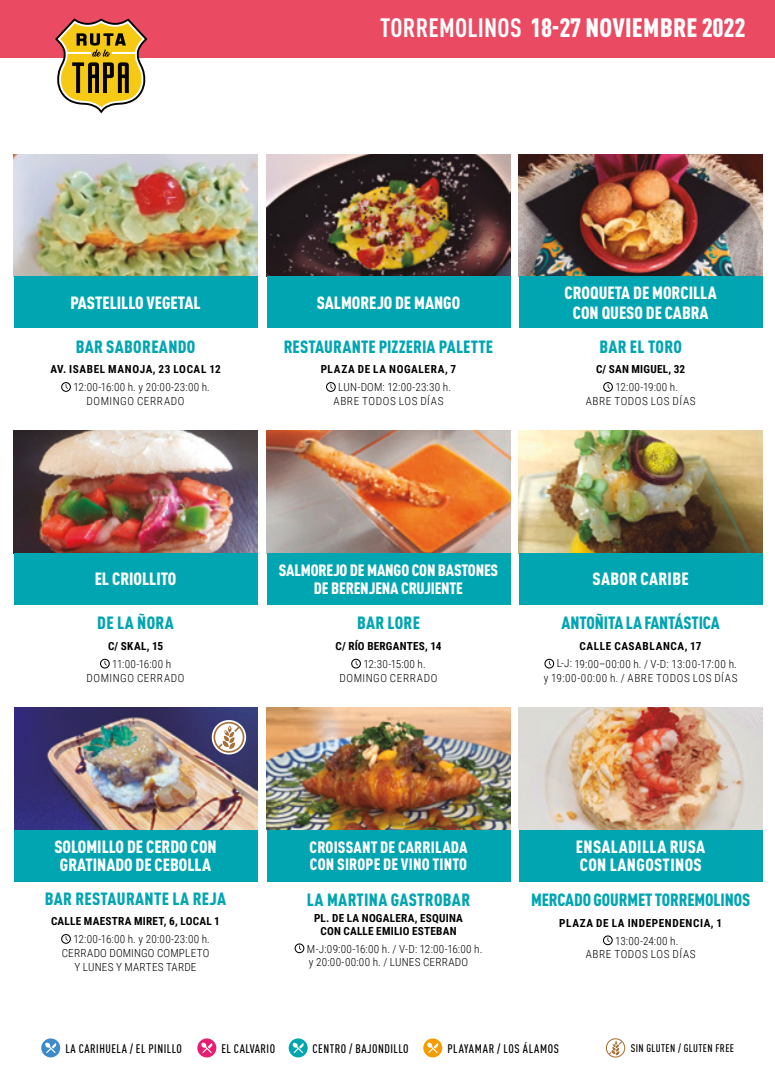
<style>
.page{position:relative;width:775px;height:1088px;background:#fff}
.page>*{position:absolute;margin:0;border:0;box-sizing:border-box;transform-origin:0 0}
.t1{font:900 condensed 26.25px "DIN Pro";letter-spacing:.01em;color:#fff}
.t2{font:900 condensed 17.5px "DIN Pro";letter-spacing:.01em;color:#00a5b2}
.t3{font:900 condensed 17.5px/20px "DIN Pro";color:#fff;text-align:center}
.t4{font:900 condensed 17.5px/17.5px "DIN Pro";letter-spacing:.02em;color:#fff}
.t5{font:900 condensed 16.25px/17.5px "DIN Pro";letter-spacing:-.01em;color:#fff;text-align:center}
.t6{font:900 condensed 16.25px/17.5px "DIN Pro";letter-spacing:.01em;color:#fff}
.t7{font:500 condensed 12.25px "DIN Pro";letter-spacing:.04em;color:#000}
.t8{font:300 11.12px/13.8px "Roboto Condensed";letter-spacing:.03em;color:#000}
.t9{font:700 11.12px/12.5px "Roboto Condensed";letter-spacing:.025em;color:#000;text-align:center}
.t10{font:300 11.12px/13.8px "Roboto Condensed";letter-spacing:.05em;color:#000;text-align:right}
.t11{font:700 11.12px "Roboto Condensed";letter-spacing:.055em;color:#000}
.t12{font:700 11.12px "Roboto Condensed";letter-spacing:.05em;color:#000}
.t13{font:500 condensed 11px "DIN Pro";letter-spacing:.04em;color:#000}
.s1{font-weight:700}
</style>
<div class="page">
<svg style="left:326px;top:382px;width:10px;height:10px"></svg>
<img style="left:267px;top:154px;width:243px;height:122px">
<div style="left:267px;top:276px;width:243px;height:52px;background:#00a5b2"></div>
<svg style="left:603px;top:382px;width:10px;height:10px"></svg>
<img style="left:519px;top:154px;width:244px;height:122px">
<div style="left:519px;top:276px;width:244px;height:52px;background:#00a5b2"></div>
<svg style="left:100px;top:658px;width:10px;height:10px"></svg>
<img style="left:14px;top:431px;width:243px;height:122px">
<div style="left:14px;top:553px;width:243px;height:52px;background:#00a5b2"></div>
<svg style="left:61px;top:382px;width:10px;height:10px"></svg>
<img style="left:14px;top:154px;width:243px;height:122px">
<div style="left:14px;top:276px;width:243px;height:52px;background:#00a5b2"></div>
<svg style="left:351px;top:658px;width:10px;height:10px"></svg>
<img style="left:267px;top:431px;width:243px;height:122px">
<div style="left:267px;top:553px;width:243px;height:52px;background:#00a5b2"></div>
<svg style="left:603px;top:935px;width:10px;height:10px"></svg>
<img style="left:519px;top:707px;width:244px;height:123px">
<div style="left:519px;top:830px;width:244px;height:51px;background:#00a5b2"></div>
<svg style="left:544px;top:658px;width:10px;height:10px"></svg>
<img style="left:519px;top:431px;width:244px;height:122px">
<div style="left:519px;top:553px;width:244px;height:52px;background:#00a5b2"></div>
<svg style="left:295px;top:943px;width:9px;height:10px"></svg>
<img style="left:267px;top:707px;width:243px;height:123px">
<div style="left:267px;top:830px;width:243px;height:51px;background:#00a5b2"></div>
<svg style="left:61px;top:934px;width:10px;height:9px"></svg>
<img style="left:15px;top:707px;width:242px;height:123px">
<div style="left:14px;top:830px;width:243px;height:51px;background:#00a5b2"></div>
<svg style="left:212px;top:720px;width:34px;height:34px"></svg>
<svg style="left:214px;top:722px;width:30px;height:30px"></svg>
<div style="left:0;top:0;width:775px;height:58px;background:#ea4b63"></div>
<svg style="left:55px;top:18px;width:92px;height:95px"></svg>
<div style="left:41px;top:1038px;width:19px;height:19px;background:#3f8bca;border-radius:50%"></div>
<svg style="left:45px;top:1042px;width:11px;height:11px"></svg>
<svg style="left:197px;top:1038px;width:19px;height:19px"></svg>
<svg style="left:201px;top:1042px;width:12px;height:11px"></svg>
<svg style="left:289px;top:1038px;width:19px;height:19px"></svg>
<svg style="left:292px;top:1042px;width:12px;height:11px"></svg>
<svg style="left:423px;top:1038px;width:19px;height:19px"></svg>
<svg style="left:427px;top:1042px;width:12px;height:11px"></svg>
<svg style="left:606px;top:1038px;width:19px;height:19px"></svg>
<h1 class="t1" style="left:380px;top:8px;width:367px"><span class="s1">TORREMOLINOS</span> 18-27 NOVIEMBRE 2022</h1>
<h2 class="t3" style="left:71px;top:291px;width:131px">PASTELILLO VEGETAL</h2>
<h2 class="t2" style="left:76px;top:333px;width:121px">BAR SABOREANDO</h2>
<p class="t12" style="left:50px;top:361px;width:172px">AV. ISABEL MANOJA, 23 LOCAL 12</p>
<p class="t8" style="left:87px;top:380px;width:125px;text-indent:-13px">12:00-16:00 h. y 20:00-23:00 h.<br>DOMINGO CERRADO</p>
<h2 class="t3" style="left:317px;top:291px;width:145px">SALMOREJO DE MANGO</h2>
<h2 class="t2" style="left:284px;top:333px;width:211px">RESTAURANTE PIZZERIA PALETTE</h2>
<p class="t11" style="left:321px;top:361px;width:137px">PLAZA DE LA NOGALERA, 7</p>
<p class="t8" style="left:334px;top:380px;width:119px;text-indent:5px">LUN-DOM: 12:00-23:30 h.<br>ABRE TODOS LOS DÍAS</p>
<h2 class="t3" style="left:565px;top:281px;width:154px">CROQUETA DE MORCILLA<br>CON QUESO DE CABRA</h2>
<h2 class="t2" style="left:599px;top:333px;width:84px">BAR EL TORO</h2>
<p class="t9" style="left:596px;top:363px;width:91px">C/ SAN MIGUEL, 32</p>
<p class="t8" style="left:586px;top:380px;width:111px;text-indent:30px">12:00-19:00 h.<br>ABRE TODOS LOS DÍAS</p>
<h2 class="t3" style="left:95px;top:567px;width:83px">EL CRIOLLITO</h2>
<h2 class="t2" style="left:97px;top:609px;width:78px">DE LA ÑORA</h2>
<p class="t9" style="left:108px;top:639px;width:56px">C/ SKAL, 15</p>
<p class="t8" style="left:87px;top:656px;width:99px;text-indent:26px">11:00-16:00 h<br>DOMINGO CERRADO</p>
<h3 class="t5" style="left:279px;top:560px;width:221px">SALMOREJO DE MANGO CON BASTONES<br>DE BERENJENA CRUJIENTE</h3>
<h2 class="t2" style="left:357px;top:609px;width:65px">BAR LORE</h2>
<p class="t9" style="left:336px;top:639px;width:107px">C/ RÍO BERGANTES, 14</p>
<p class="t8" style="left:340px;top:656px;width:99px;text-indent:24px">12:30-15:00 h.<br>DOMINGO CERRADO</p>
<h2 class="t4" style="left:593px;top:569px;width:98px">SABOR CARIBE</h2>
<h2 class="t2" style="left:562px;top:609px;width:160px">ANTOÑITA LA FANTÁSTICA</h2>
<p class="t12" style="left:580px;top:638px;width:124px">CALLE CASABLANCA, 17</p>
<p class="t10" style="left:544px;top:656px;width:195px">L-J: 19:00–00:00 h. / V-D: 13:00-17:00 h.<br>y 19:00-00:00 h. / ABRE TODOS LOS DÍAS</p>
<h2 class="t3" style="left:54px;top:836px;width:164px;line-height:17.5px">SOLOMILLO DE CERDO CON<br>GRATINADO DE CEBOLLA</h2>
<h2 class="t2" style="left:45px;top:884px;width:183px">BAR RESTAURANTE LA REJA</h2>
<p class="t9" style="left:51px;top:914px;width:170px">CALLE MAESTRA MIRET, 6, LOCAL 1</p>
<p class="t8" style="left:73px;top:932px;width:138px">12:00-16:00 h. y 20:00-23:00 h.</p>
<p class="t8" style="left:62px;top:945px;width:149px">CERRADO DOMINGO COMPLETO</p>
<p class="t8" style="left:75px;top:959px;width:124px">Y LUNES Y MARTES TARDE</p>
<h3 class="t6" style="left:310px;top:836px;width:160px">CROISSANT DE CARRILADA<br>CON SIROPE DE VINO TINTO</h3>
<h2 class="t2" style="left:307px;top:886px;width:165px">LA MARTINA GASTROBAR</h2>
<p class="t9" style="left:314px;top:911px;width:150px">PL. DE LA NOGALERA, ESQUINA<br>CON CALLE EMILIO ESTEBAN</p>
<p class="t8" style="left:307px;top:941px;width:177px">M-J:09:00-16:00 h. / V-D: 12:00-16:00 h. y 20:00-00:00 h. / LUNES CERRADO</p>
<h2 class="t4" style="left:576px;top:836px;width:131px">ENSALADILLA RUSA<br>CON LANGOSTINOS</h2>
<h2 class="t2" style="left:531px;top:886px;width:221px">MERCADO GOURMET TORREMOLINOS</h2>
<p class="t11" style="left:559px;top:915px;width:164px">PLAZA DE LA INDEPENDENCIA, 1</p>
<p class="t8" style="left:586px;top:933px;width:111px;text-indent:30px">13:00-24:00 h.<br>ABRE TODOS LOS DÍAS</p>
<p class="t7" style="left:65px;top:1039px;width:118px">LA CARIHUELA / EL PINILLO</p>
<p class="t7" style="left:221px;top:1039px;width:55px">EL CALVARIO</p>
<p class="t7" style="left:313px;top:1039px;width:98px">CENTRO / BAJONDILLO</p>
<p class="t7" style="left:447px;top:1039px;width:113px">PLAYAMAR / LOS ÁLAMOS</p>
<p class="t13" style="left:631px;top:1039px;width:105px">SIN GLUTEN / GLUTEN FREE</p>
</div>
